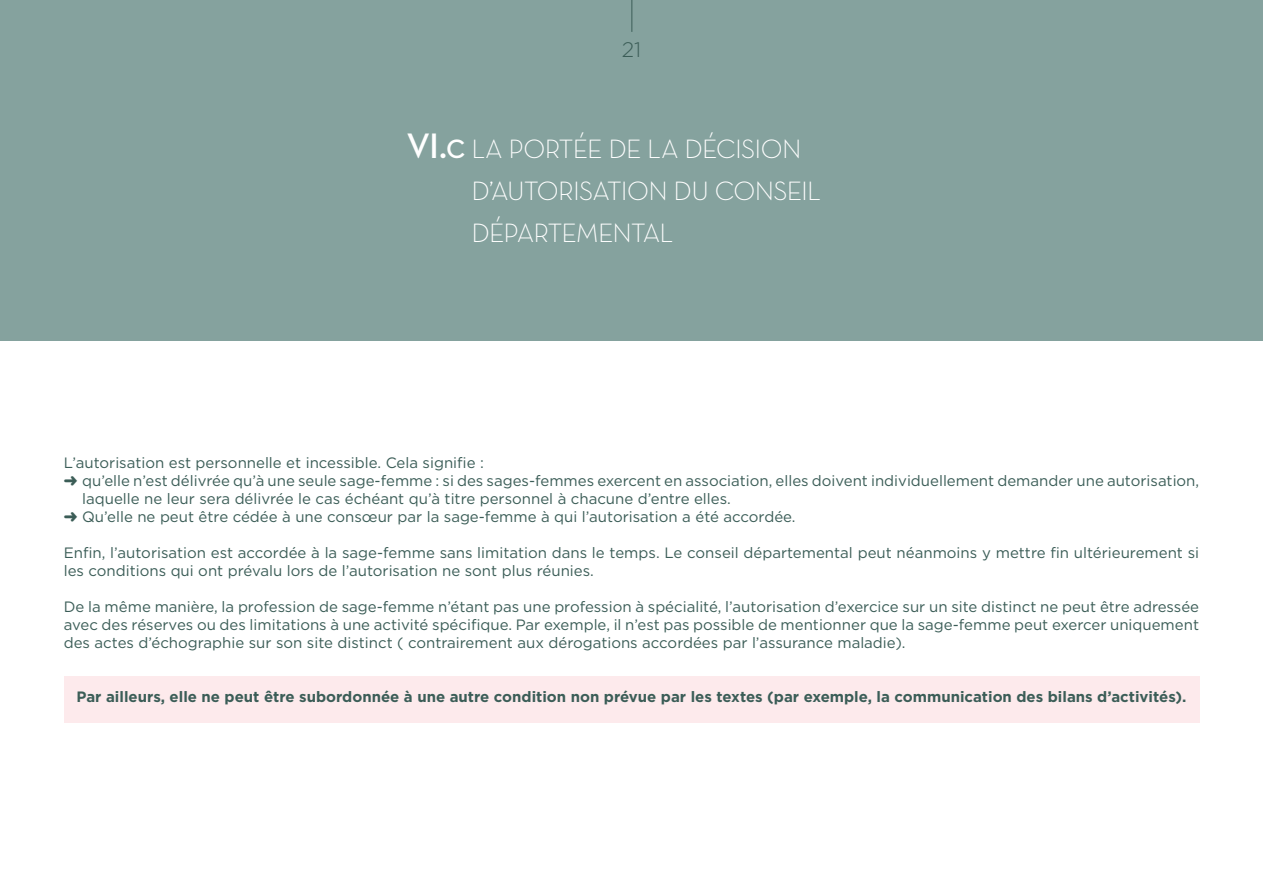
<style>
.page{position:relative;width:1263px;height:893px;background:#fff}
.page>*{position:absolute;margin:0;border:0;box-sizing:border-box;transform-origin:0 0}
.t1{font:27px/42px "Neutraface Text Light Alt";letter-spacing:-.03em;color:#fff}
.t2{font:300 21px "Gotham";color:#3b5d57}
.t3{font:15px/18px "Gotham";color:#3b5d57}
.t4{font:700 15px "Gotham";color:#3b5d57}
.s1{font-family:"Neutraface Text";font-weight:600;font-size:36px}
.s2{font-family:"Neutraface Text";font-weight:600}
</style>
<div class="page">
<div style="left:64px;top:676px;width:1135px;height:47px;background:#fdeaec"></div>
<div style="left:0;top:0;width:1263px;height:340px;background:#85a29e"></div>
<hr style="left:631px;top:0;width:1px;height:32px;background:#3b5d57">
<h2 class="t2" style="left:622px;top:36px;width:21px">21</h2>
<h1 class="t1" style="left:471px;top:127px;width:351px;text-indent:-65px"><span class="s1">VI.</span><span class="s2">C</span> LA PORTÉE DE LA DÉCISION<br>D’AUTORISATION DU CONSEIL<br>DÉPARTEMENTAL</h1>
<p class="t3" style="left:64px;top:453px;width:422px">L’autorisation est personnelle et incessible. Cela signifie :</p>
<p class="t3" style="left:64px;top:471px;width:1137px">➜ qu’elle n’est délivrée qu’à une seule sage-femme : si des sages-femmes exercent en association, elles doivent individuellement demander une autorisation,</p>
<p class="t3" style="left:82px;top:489px;width:650px">laquelle ne leur sera délivrée le cas échéant qu’à titre personnel à chacune d’entre elles.</p>
<p class="t3" style="left:64px;top:507px;width:733px">➜ Qu’elle ne peut être cédée à une consœur par la sage-femme à qui l’autorisation a été accordée.</p>
<p class="t3" style="left:64px;top:543px;width:1137px">Enfin, l’autorisation est accordée à la sage-femme sans limitation dans le temps. Le conseil départemental peut néanmoins y mettre fin ultérieurement si les conditions qui ont prévalu lors de l’autorisation ne sont plus réunies.</p>
<p class="t3" style="left:64px;top:597px;width:1137px;text-align:justify">De la même manière, la profession de sage-femme n’étant pas une profession à spécialité, l’autorisation d’exercice sur un site distinct ne peut être adressée avec des réserves ou des limitations à une activité spécifique. Par exemple, il n’est pas possible de mentionner que la sage-femme peut exercer uniquement des actes d’échographie sur son site distinct ( contrairement aux dérogations accordées par l’assurance maladie).</p>
<p class="t4" style="left:77px;top:687px;width:1111px">Par ailleurs, elle ne peut être subordonnée à une autre condition non prévue par les textes (par exemple, la communication des bilans d’activités).</p>
</div>
